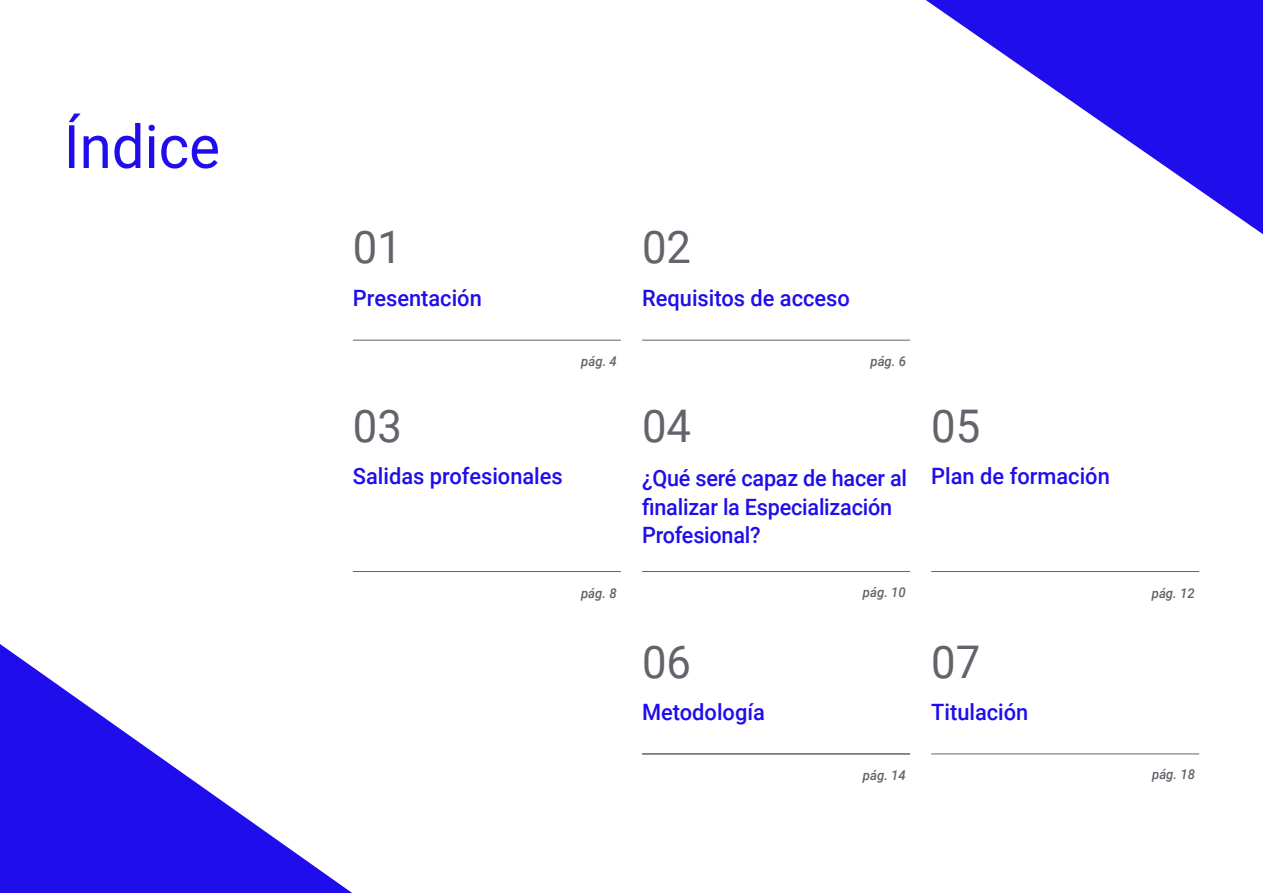
<style>
.page{position:relative;width:1263px;height:893px;background:#fff}
.page>*{position:absolute;margin:0;border:0;box-sizing:border-box;transform-origin:0 0}
.t1{font:60px "Roboto";color:#1f0dec}
.t2{font:45px "Roboto";color:#61646a}
.t3{font:500 22.5px "Roboto";color:#1f0dec}
.t4{font:500 22.5px/28.5px "Roboto";color:#1f0dec;scale:.96 1}
.t5{font:italic 500 13.5px "Roboto";color:#61646a}
</style>
<div class="page">
<svg style="left:0;top:644px;width:352px;height:249px"></svg>
<svg style="left:926px;top:0;width:337px;height:234px"></svg>
<hr style="left:353px;top:340px;width:268px;height:1px;background:#61646a">
<hr style="left:642px;top:340px;width:268px;height:1px;background:#61646a">
<hr style="left:931px;top:753px;width:268px;height:1px;background:#61646a">
<hr style="left:353px;top:571px;width:268px;height:1px;background:#61646a">
<hr style="left:642px;top:571px;width:268px;height:1px;background:#61646a">
<hr style="left:642px;top:753px;width:268px;height:1px;background:#61646a">
<hr style="left:931px;top:571px;width:268px;height:1px;background:#61646a">
<h1 class="t1" style="left:64px;top:105px;width:158px">Índice</h1>
<h2 class="t2" style="left:353px;top:216px;width:51px">01</h2>
<h2 class="t2" style="left:642px;top:216px;width:51px">02</h2>
<p class="t3" style="left:353px;top:282px;width:130px">Presentación</p>
<p class="t3" style="left:642px;top:282px;width:209px">Requisitos de acceso</p>
<p class="t5" style="left:581px;top:352px;width:37px">pág. 4</p>
<p class="t5" style="left:870px;top:352px;width:37px">pág. 6</p>
<h2 class="t2" style="left:353px;top:394px;width:51px">03</h2>
<h2 class="t2" style="left:642px;top:394px;width:51px">04</h2>
<p class="t3" style="left:353px;top:460px;width:211px">Salidas profesionales</p>
<p class="t4" style="left:642px;top:463px;width:277px">¿Qué seré capaz de hacer al finalizar la Especialización<br>Profesional?</p>
<p class="t5" style="left:581px;top:583px;width:37px">pág. 8</p>
<p class="t5" style="left:863px;top:583px;width:44px">pág. 10</p>
<h2 class="t2" style="left:642px;top:630px;width:51px">06</h2>
<h2 class="t2" style="left:931px;top:394px;width:51px">05</h2>
<p class="t3" style="left:931px;top:460px;width:180px">Plan de formación</p>
<h2 class="t2" style="left:931px;top:630px;width:51px">07</h2>
<p class="t3" style="left:642px;top:696px;width:124px">Metodología</p>
<p class="t3" style="left:931px;top:697px;width:99px">Titulación</p>
<p class="t5" style="left:863px;top:766px;width:44px">pág. 14</p>
<p class="t5" style="left:1152px;top:583px;width:44px">pág. 12</p>
<p class="t5" style="left:1152px;top:765px;width:44px">pág. 18</p>
</div>
